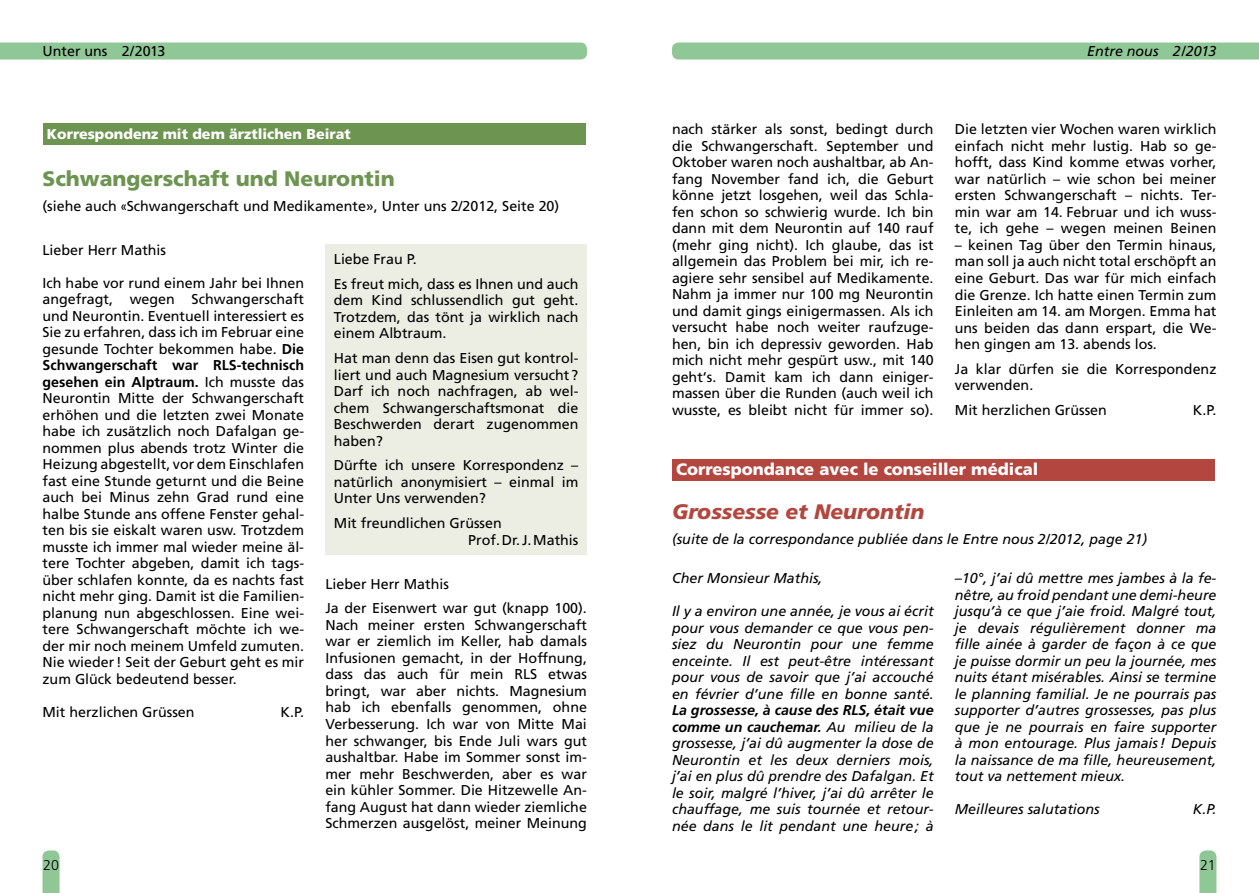
<style>
.page{position:relative;width:1259px;height:893px;background:#fff}
.page>*{position:absolute;margin:0;border:0;box-sizing:border-box;transform-origin:0 0}
.t1{font:900 21px "Frutiger";color:#6d9450}
.t2{font:italic 900 21px "Frutiger";color:#b3473f}
.t3{font:900 16.5px "Frutiger";color:#fff}
.t4{font:14.25px/16.5px "Frutiger";color:#000;text-align:justify}
.t5{font:italic 14.25px/16.5px "Frutiger";color:#000;text-align:justify}
.t6{font:900 14.25px "Frutiger";color:#fff}
.t7{font:300 14.25px "Frutiger";color:#000}
.s1{font-family:"VAG Rounded";font-weight:300}
.s2{font-weight:700}
</style>
<div class="page">
<div style="left:0;top:43px;width:587px;height:17px;background:#90c796"></div>
<svg style="left:43px;top:850px;width:17px;height:43px"></svg>
<div style="left:672px;top:43px;width:587px;height:17px;background:#90c796"></div>
<svg style="left:1199px;top:850px;width:17px;height:43px"></svg>
<div style="left:43px;top:123px;width:543px;height:22px;background:#6d9450"></div>
<div style="left:325px;top:244px;width:262px;height:311px;background:#eceee4"></div>
<div style="left:672px;top:459px;width:543px;height:21px;background:#b3473f"></div>
<p class="t4" style="left:43px;top:43px;width:124px">Unter uns 2/2013</p>
<p class="t6" style="left:47px;top:125px;width:305px">Korrespondenz mit dem ärztlichen Beirat</p>
<h1 class="t1" style="left:43px;top:166px;width:354px">Schwangerschaft und Neurontin</h1>
<p class="t4" style="left:43px;top:198px;width:518px">(siehe auch <span class="s1">«</span>Schwangerschaft und Medikamente», Unter uns 2/2012, Seite 20)</p>
<p class="t4" style="left:43px;top:241px;width:125px">Lieber Herr Mathis</p>
<p class="t4" style="left:43px;top:274px;width:263px">Ich habe vor rund einem Jahr bei Ihnen angefragt, wegen Schwangerschaft und Neurontin. Eventuell interessiert es Sie zu erfahren, dass ich im Februar eine gesunde Tochter bekommen habe. <span class="s2">Die Schwangerschaft war RLS-technisch gesehen ein Alptraum.</span> Ich musste das Neurontin Mitte der Schwangerschaft erhöhen und die letzten zwei Monate habe ich zusätzlich noch Dafalgan ge&shy;nommen plus abends trotz Winter die Heizung abgestellt, vor dem Einschlafen fast eine Stunde geturnt und die Beine auch bei Minus zehn Grad rund eine halbe Stunde ans offene Fenster gehal&shy;ten bis sie eiskalt waren usw. Trotzdem musste ich immer mal wieder meine äl&shy;tere Tochter abgeben, damit ich tags&shy;über schlafen konnte, da es nachts fast nicht mehr ging. Damit ist die Familien&shy;planung nun abgeschlossen. Eine wei&shy;tere Schwangerschaft möchte ich we&shy;der mir noch meinem Umfeld zumuten.<br>Nie wieder! Seit der Geburt geht es mir zum Glück bedeutend besser.</p>
<p class="t4" style="left:43px;top:703px;width:154px">Mit herzlichen Grüssen</p>
<p class="t4" style="left:281px;top:703px;width:25px">K.P.</p>
<p class="t4" style="left:334px;top:247px;width:246px;line-height:24.8px">Liebe Frau P.<br>Es freut mich, dass es Ihnen und auch</p>
<p class="t4" style="left:334px;top:292px;width:246px">dem Kind schlussendlich gut geht.<br>Trotzdem, das tönt ja wirklich nach einem Albtraum.</p>
<p class="t4" style="left:334px;top:350px;width:246px">Hat man denn das Eisen gut kontrol&shy;liert und auch Magnesium versucht ?<br>Darf ich noch nachfragen, ab wel&shy;chem Schwangerschaftsmonat die Beschwerden derart zugenommen haben?</p>
<p class="t4" style="left:334px;top:457px;width:246px">Dürfte ich unsere Korrespondenz – natürlich anonymisiert – einmal im Unter Uns verwenden?</p>
<p class="t4" style="left:468px;top:515px;width:112px;text-indent:-134px">Mit freundlichen Grüssen<br>Prof.Dr.J.Mathis</p>
<p class="t4" style="left:325px;top:571px;width:263px;line-height:24.8px">Lieber Herr Mathis<br>Ja der Eisenwert war gut (knapp 100).</p>
<p class="t4" style="left:325px;top:617px;width:263px">Nach meiner ersten Schwangerschaft war er ziemlich im Keller, hab damals Infusionen gemacht, in der Hoffnung, dass das auch für mein RLS etwas bringt, war aber nichts. Magnesium hab ich ebenfalls genommen, ohne Verbesserung. Ich war von Mitte Mai her schwanger, bis Ende Juli wars gut aushaltbar. Habe im Sommer sonst im&shy;mer mehr Beschwerden, aber es war ein kühler Sommer. Die Hitzewelle An&shy;fang August hat dann wieder ziemliche Schmerzen ausgelöst, meiner Meinung</p>
<p class="t7" style="left:43px;top:857px;width:17px">20</p>
<p class="t5" style="left:1087px;top:43px;width:131px">Entre nous 2/2013</p>
<p class="t4" style="left:672px;top:121px;width:263px">nach stärker als sonst, bedingt durch die Schwangerschaft. September und Oktober waren noch aushaltbar, ab An&shy;fang November fand ich, die Geburt könne jetzt losgehen, weil das Schla&shy;fen schon so schwierig wurde. Ich bin dann mit dem Neurontin auf 140 rauf (mehr ging nicht). Ich glaube, das ist allgemein das Problem bei mir, ich re&shy;agiere sehr sensibel auf Medikamente.<br>Nahm ja immer nur 100 mg Neurontin und damit gings einigermassen. Als ich versucht habe noch weiter raufzuge&shy;hen, bin ich depressiv geworden. Hab mich nicht mehr gespürt usw., mit 140 geht‘s. Damit kam ich dann einiger&shy;massen über die Runden (auch weil ich wusste, es bleibt nicht für immer so).</p>
<p class="t4" style="left:955px;top:121px;width:263px">Die letzten vier Wochen waren wirklich einfach nicht mehr lustig. Hab so ge&shy;hofft, dass Kind komme etwas vorher, war natürlich – wie schon bei meiner ersten Schwangerschaft – nichts. Ter&shy;min war am 14. Februar und ich wuss&shy;te, ich gehe – wegen meinen Beinen</p>
<p class="t4" style="left:955px;top:237px;width:263px">– keinen Tag über den Termin hinaus, man soll ja auch nicht total erschöpft an eine Geburt. Das war für mich einfach die Grenze. Ich hatte einen Termin zum Einleiten am 14. am Morgen. Emma hat uns beiden das dann erspart, die We&shy;hen gingen am 13. abends los.</p>
<p class="t4" style="left:955px;top:360px;width:263px">Ja klar dürfen sie die Korrespondenz verwenden.</p>
<p class="t4" style="left:955px;top:402px;width:154px">Mit herzlichen Grüssen</p>
<p class="t4" style="left:1193px;top:402px;width:25px">K.P.</p>
<p class="t3" style="left:676px;top:459px;width:363px">Correspondance avec le conseiller médical</p>
<h1 class="t2" style="left:672px;top:499px;width:254px">Grossesse et Neurontin</h1>
<p class="t5" style="left:672px;top:531px;width:477px">(suite de la correspondance publiée dans le Entre nous 2/2012, page 21)</p>
<p class="t5" style="left:672px;top:570px;width:152px">Cher Monsieur Mathis,</p>
<p class="t5" style="left:672px;top:603px;width:263px">Il y a environ une année, je vous ai écrit pour vous demander ce que vous pen&shy;siez du Neurontin pour une femme enceinte. Il est peut-être intéressant pour vous de savoir que j’ai accouché en février d’une fille en bonne santé.</p>
<p class="t5" style="left:672px;top:702px;width:263px"><span class="s2">La grossesse, à cause des RLS, était vue comme un cauchemar.</span> Au milieu de la grossesse, j’ai dû augmenter la dose de Neurontin et les deux derniers mois, j’ai en plus dû prendre des Dafalgan. Et le soir, malgré l’hiver, j’ai dû arrêter le chauffage, me suis tournée et retour&shy;née dans le lit pendant une heure; à</p>
<p class="t5" style="left:955px;top:570px;width:263px">–10°, j’ai dû mettre mes jambes à la fe&shy;nêtre, au froid pendant une demi-heure jusqu’à ce que j’aie froid. Malgré tout, je devais régulièrement donner ma fille ainée à garder de façon à ce que je puisse dormir un peu la journée, mes nuits étant misérables. Ainsi se termine le planning familial. Je ne pourrais pas supporter d’autres grossesses, pas plus que je ne pourrais en faire supporter à mon entourage. Plus jamais! Depuis la naissance de ma fille, heureusement, tout va nettement mieux.</p>
<p class="t5" style="left:955px;top:801px;width:146px">Meilleures salutations</p>
<p class="t5" style="left:1193px;top:801px;width:25px">K.P.</p>
<p class="t7" style="left:1200px;top:857px;width:17px">21</p>
</div>
